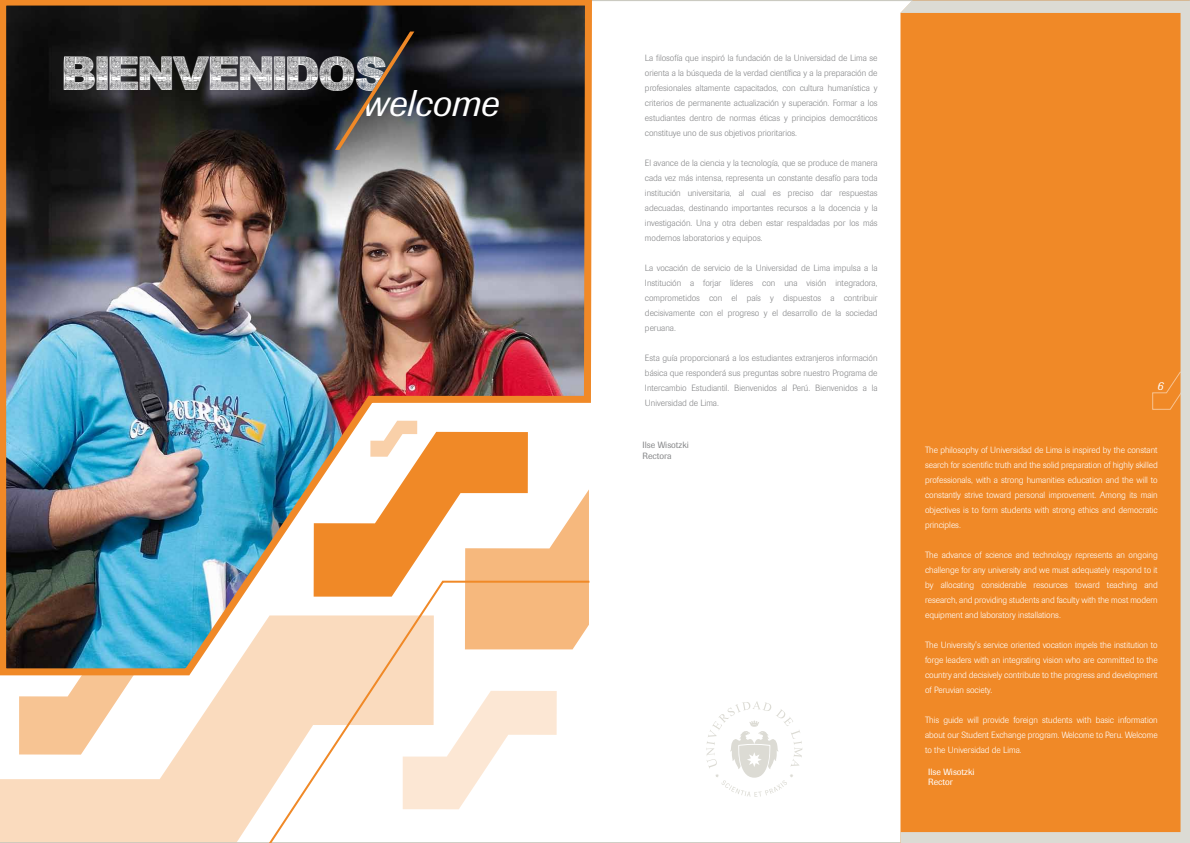
<style>
.page{position:relative;width:1190px;height:843px;background:#fff}
.page>*{position:absolute;margin:0;border:0;box-sizing:border-box;transform-origin:0 0}
.t1{font:38px "Asmat Font 2007";letter-spacing:.01em;color:#fff}
.t2{font:italic 36.8px "Imago";color:#fff}
.t3{font:italic 12px "Imago";color:#fff}
.t4{font:300 9px/15px "Imago";color:#87888a;text-align:justify}
.t5{font:300 9px/15px "Imago";color:#fff;text-align:justify}
.t6{font:9px/10.8px "Imago";color:#87888a}
.t7{font:9px/10.8px "Imago";color:#fff}
</style>
<div class="page">
<div style="left:900px;top:1px;width:289px;height:842px;background:#f08927"></div>
<svg style="left:706px;top:701px;width:96px;height:96px"></svg>
<svg style="left:0;top:679px;width:257px;height:163px;fill:#fadbbe"></svg>
<svg style="left:19px;top:679px;width:170px;height:75px"></svg>
<svg style="left:257px;top:679px;width:334px;height:164px"></svg>
<img style="left:0;top:0;width:595px;height:679px">
<h1 class="t1" style="left:63px;top:56px;width:325px">BIENVENIDOS</h1>
<h2 class="t2" style="left:362px;top:82px;width:137px">welcome</h2>
<p class="t4" style="left:645px;top:50px;width:234px">La filosofía que inspiró la fundación de la Universidad de Lima se orienta a la búsqueda de la verdad científica y a la preparación de profesionales altamente capacitados, con cultura humanística y criterios de permanente actualización y superación. Formar a los estudiantes dentro de normas éticas y principios democráticos constituye uno de sus objetivos prioritarios.</p>
<p class="t4" style="left:645px;top:155px;width:234px">El avance de la ciencia y la tecnología, que se produce de manera cada vez más intensa, representa un constante desafío para toda institución universitaria, al cual es preciso dar respuestas adecuadas, destinando importantes recursos a la docencia y la investigación. Una y otra deben estar respaldadas por los más modernos laboratorios y equipos.</p>
<p class="t4" style="left:645px;top:260px;width:234px">La vocación de servicio de la Universidad de Lima impulsa a la Institución a forjar líderes con una visión integradora, comprometidos con el país y dispuestos a contribuir decisivamente con el progreso y el desarrollo de la sociedad peruana.</p>
<p class="t4" style="left:645px;top:350px;width:234px">Esta guía proporcionará a los estudiantes extranjeros información básica que responderá sus preguntas sobre nuestro Programa de Intercambio Estudiantil. Bienvenidos al Perú. Bienvenidos a la Universidad de Lima.</p>
<p class="t6" style="left:642px;top:440px;width:48px">Ilse Wisotzki<br>Rectora</p>
<h3 class="t3" style="left:1157px;top:379px;width:7px">6</h3>
<p class="t5" style="left:925px;top:443px;width:234px">The philosophy of Universidad de Lima is inspired by the constant search for scientific truth and the solid preparation of highly skilled professionals, with a strong humanities education and the will to constantly strive toward personal improvement. Among its main objectives is to form students with strong ethics and democratic principles.</p>
<p class="t5" style="left:925px;top:548px;width:234px">The advance of science and technology represents an ongoing challenge for any university and we must adequately respond to it by allocating considerable resources toward teaching and research, and providing students and faculty with the most modern equipment and laboratory installations.</p>
<p class="t5" style="left:925px;top:638px;width:234px">The University's service oriented vocation impels the institution to forge leaders with an integrating vision who are committed to the country and decisively contribute to the progress and development of Peruvian society.</p>
<p class="t5" style="left:925px;top:713px;width:234px">This guide will provide foreign students with basic information about our Student Exchange program. Welcome to Peru. Welcome to the Universidad de Lima.</p>
<p class="t7" style="left:928px;top:766px;width:48px">Ilse Wisotzki<br>Rector</p>
</div>
